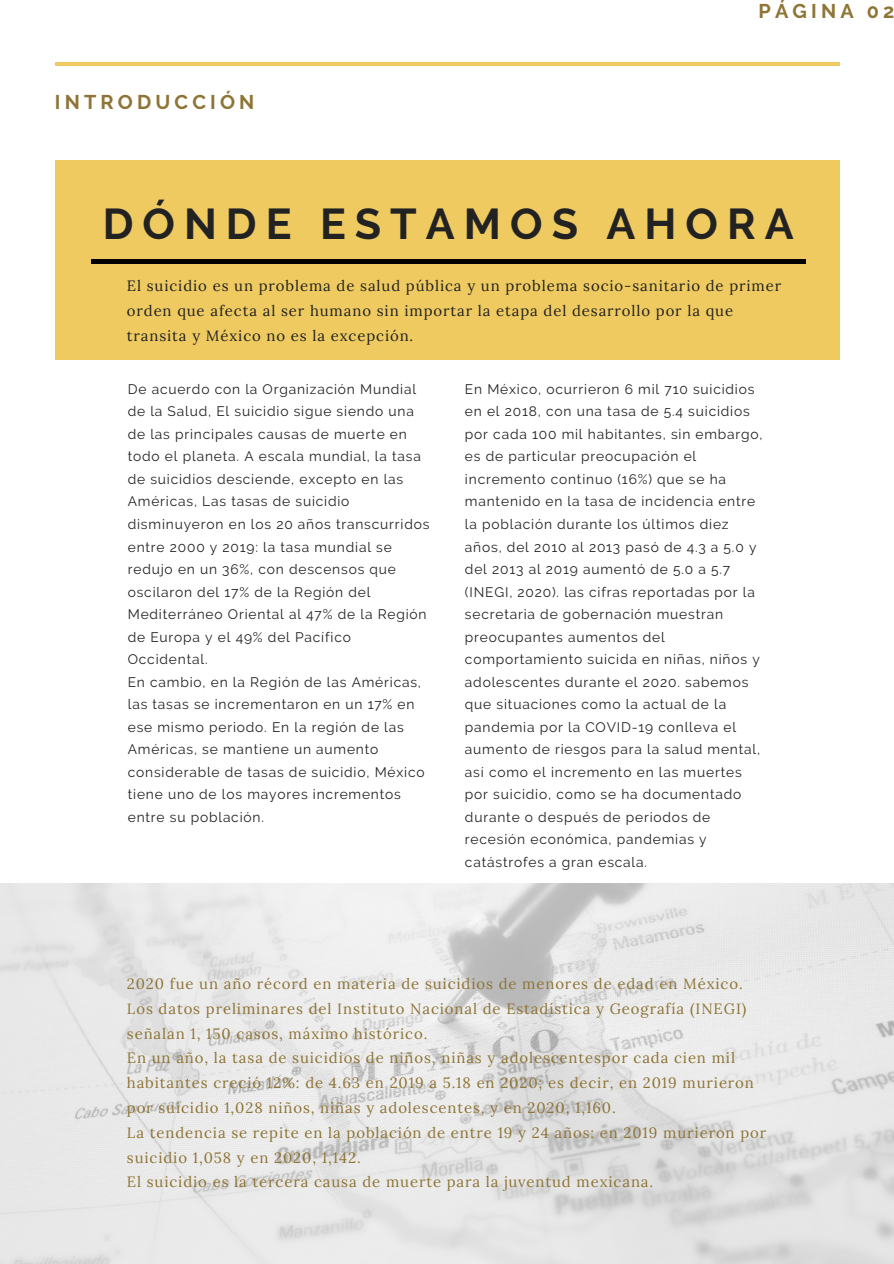
<style>
.page{position:relative;width:894px;height:1264px;background:#fff}
.page>*{position:absolute;margin:0;border:0;box-sizing:border-box;transform-origin:0 0}
.t1{font:700 43.05px "Raleway";letter-spacing:.21em;color:#222}
.t2{font:700 19.8px "Raleway";letter-spacing:.21em;color:#8e7435}
.t3{font:14.85px/24.8px "Lora";letter-spacing:.06em;color:#8e7435}
.t4{font:14.85px/24.8px "Lora";letter-spacing:.06em;color:#222}
.t5{font:13.8px/22.5px "Raleway";letter-spacing:.06em;color:#222}
</style>
<div class="page">
<img style="left:0;top:883px;width:893px;height:380px">
<hr style="left:55px;top:62px;width:784px;height:4px;background:#eeca60">
<div style="left:55px;top:161px;width:784px;height:198px;background:#eeca60"></div>
<hr style="left:91px;top:260px;width:714px;height:3px;background:#000">
<p class="t2" style="left:55px;top:91px;width:201px">INTRODUCCIÓN</p>
<p class="t2" style="left:758px;top:0;width:137px">PÁGINA 02</p>
<p class="t1" style="left:103px;top:198px;width:692px">DÓNDE ESTAMOS AHORA</p>
<p class="t4" style="left:127px;top:273px;width:655px">El suicidio es un problema de salud pública y un problema socio-sanitario de primer orden que afecta al ser humano sin importar la etapa del desarrollo por la que transita y México no es la excepción.</p>
<p class="t5" style="left:128px;top:378px;width:303px">De acuerdo con la Organización Mundial de la Salud, El suicidio sigue siendo una de las principales causas de muerte en todo el planeta. A escala mundial, la tasa de suicidios desciende, excepto en las Américas, Las tasas de suicidio disminuyeron en los 20 años transcurridos entre 2000 y 2019: la tasa mundial se redujo en un 36%, con descensos que oscilaron del 17% de la Región del Mediterráneo Oriental al 47% de la Región de Europa y el 49% del Pacífico Occidental.</p>
<p class="t5" style="left:128px;top:670px;width:298px">En cambio, en la Región de las Américas, las tasas se incrementaron en un 17% en ese mismo periodo. En la región de las Américas, se mantiene un aumento considerable de tasas de suicidio, México tiene uno de los mayores incrementos entre su población.</p>
<p class="t5" style="left:465px;top:378px;width:299px">En México, ocurrieron 6 mil 710 suicidios en el 2018, con una tasa de 5.4 suicidios por cada 100 mil habitantes, sin embargo, es de particular preocupación el incremento continuo (16%) que se ha mantenido en la tasa de incidencia entre la población durante los últimos diez años, del 2010 al 2013 pasó de 4.3 a 5.0 y del 2013 al 2019 aumentó de 5.0 a 5.7 (INEGI, 2020). las cifras reportadas por la secretaria de gobernación muestran preocupantes aumentos del comportamiento suicida en niñas, niños y adolescentes durante el 2020. sabemos que situaciones como la actual de la pandemia por la COVID-19 conlleva el aumento de riesgos para la salud mental, así como el incremento en las muertes por suicidio, como se ha documentado durante o después de periodos de recesión económica, pandemias y catástrofes a gran escala.</p>
<p class="t3" style="left:127px;top:971px;width:620px">2020 fue un año récord en materia de suicidios de menores de edad en México.<br>Los datos preliminares del Instituto Nacional de Estadística y Geografía (INEGI) señalan 1, 150 casos, máximo histórico.</p>
<p class="t3" style="left:127px;top:1045px;width:628px">En un año, la tasa de suicidios de niños, niñas y adolescentespor cada cien mil habitantes creció 12%: de 4.63 en 2019 a 5.18 en 2020; es decir, en 2019 murieron por suicidio 1,028 niños, niñas y adolescentes, y en 2020, 1,160.</p>
<p class="t3" style="left:127px;top:1119px;width:640px">La tendencia se repite en la población de entre 19 y 24 años: en 2019 murieron por suicidio 1,058 y en 2020, 1,142.</p>
<p class="t3" style="left:127px;top:1169px;width:527px">El suicidio es la tercera causa de muerte para la juventud mexicana.</p>
</div>
